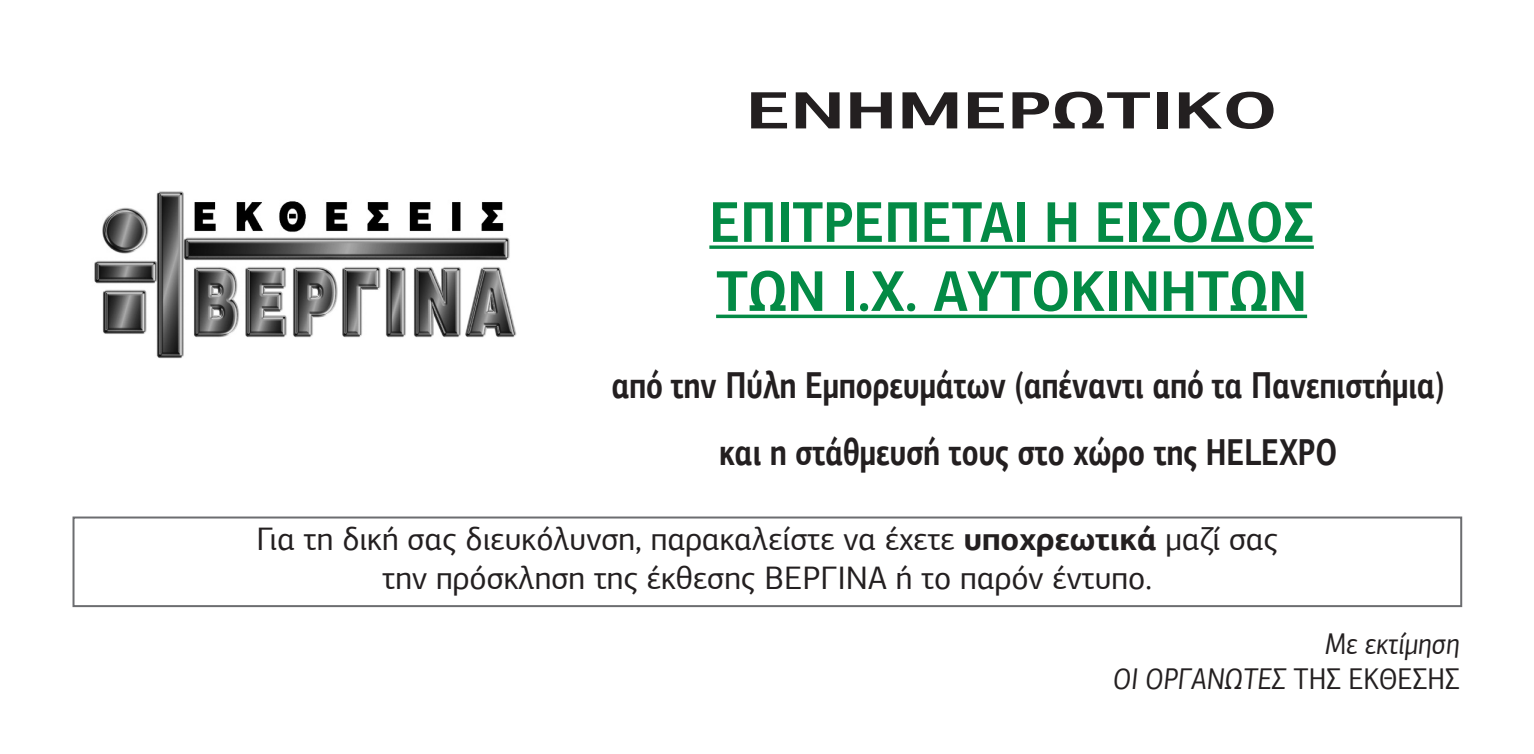
<style>
.page{position:relative;width:1534px;height:754px;background:#fff}
.page>*{position:absolute;margin:0;border:0;box-sizing:border-box;transform-origin:0 0}
.t1{font:700 57.5px/69px "PF Agora Sans Pro";color:#038a45;scale:.88 1}
.t2{font:700 52.5px "PF Agora Sans Pro";color:#231f20;scale:1.4 1}
.t3{font:700 37.5px/67.5px "PF Agora Sans Pro";color:#231f20;text-align:center;scale:.78 1}
.t4{font:32.5px/39px "PF Agora Sans Pro";color:#231f20;text-align:center}
.t5{font:italic 30px/35px "PF Agora Sans Pro";color:#231f20;text-align:right;scale:.9 1}
.s1{font-weight:700}
.s2{font-style:normal}
</style>
<div class="page">
<img style="left:94px;top:191px;width:423px;height:168px">
<div style="left:72px;top:516px;width:1389px;height:91px;border:2px solid #6c6d70"></div>
<svg style="left:709px;top:245px;width:604px;height:4px"></svg>
<svg style="left:716px;top:314px;width:590px;height:4px;fill:#038a45"></svg>
<h2 class="t2" style="left:745px;top:89px;width:381px">ENHMEPΩTIKO</h2>
<h1 class="t1" style="left:709px;top:193px;width:688px">EΠITPEΠETAI H EIΣOΔOΣ<br>TΩN I.X. AYTOKINHTΩN</h1>
<p class="t3" style="left:611px;top:355px;width:1069px">από την Πύλη Eμπορευμάτων (απέναντι από τα Πανεπιστήμια) και η στάθμευσή τους στο χώρο της HELEXPO</p>
<p class="t4" style="left:256px;top:523px;width:1023px">Για τη δική σας διευκόλυνση, παρακαλείστε να έχετε <span class="s1">υποχρεωτικά</span> μαζί σας την πρόσκληση της έκθεσης ΒΕΡΓΙΝΑ ή το παρόν έντυπο.</p>
<p class="t5" style="left:1112px;top:628px;width:387px">Mε εκτίμηση<br>OI OPΓANΩTEΣ <span class="s2">ΤΗΣ ΕΚΘΕΣΗΣ</span></p>
</div>
